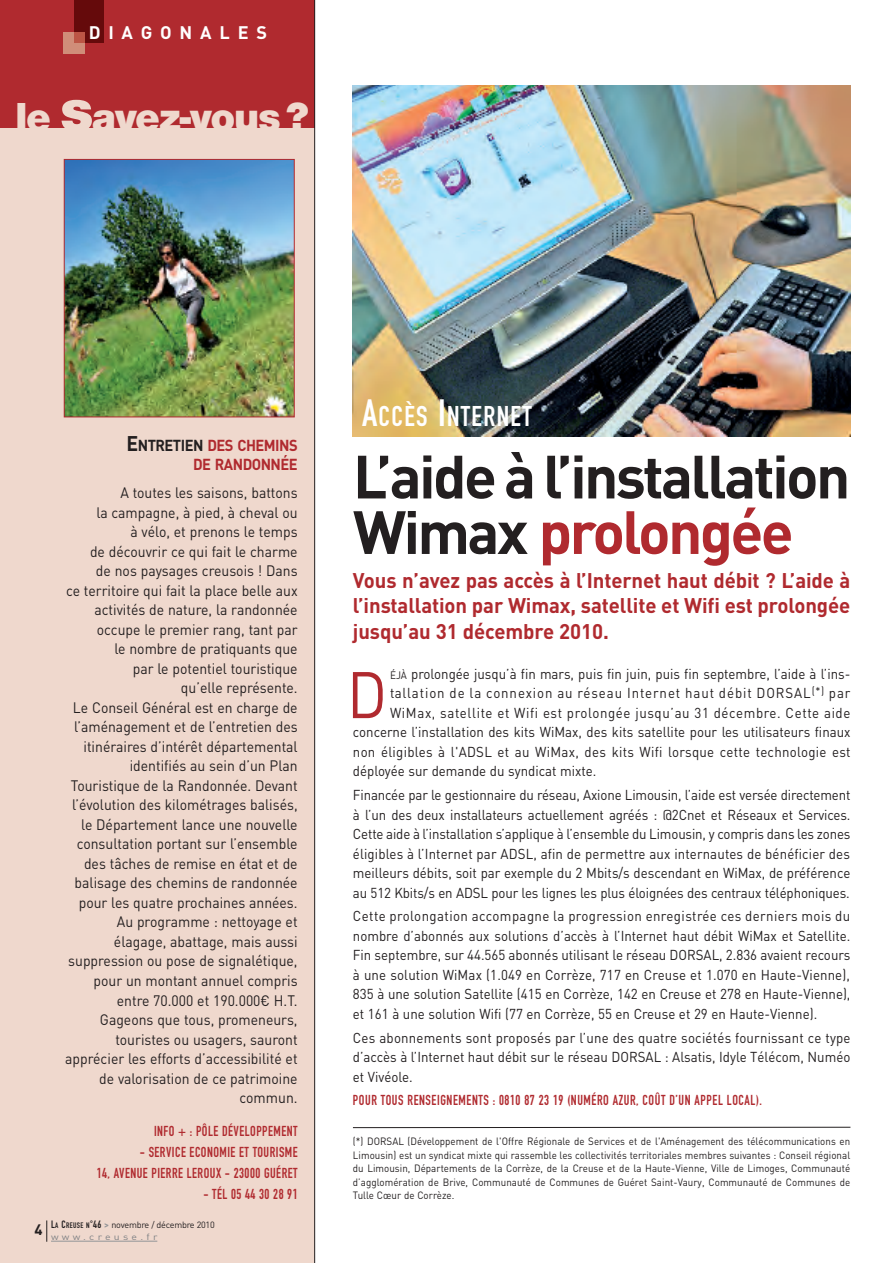
<style>
.page{position:relative;width:893px;height:1263px;background:#fff}
.page>*{position:absolute;margin:0;border:0;box-sizing:border-box;transform-origin:0 0}
.t1{font:64.65px "DIN";color:#b02a2f;scale:.93 1}
.t2{font:700 60px/55.5px "DIN";letter-spacing:-.045em;color:#231f20}
.t3{font:900 42px "Nimbus Sans Novus T";letter-spacing:-.02em;color:#efd8cd}
.t4{font:28.2px "DIN Engschrift";letter-spacing:.05em;color:#fff}
.t5{font:700 21px/25.5px "DIN";letter-spacing:-.005em;color:#b02a2f;text-align:justify}
.t6{font:700 18px "DIN";letter-spacing:.435em;color:#fff}
.t7{font:700 15.75px/19.4px "DIN";letter-spacing:-.035em;color:#b02a2f;text-align:right;scale:.93 1}
.t8{font:15px/19.5px "DIN";color:#231f20;text-align:right;scale:.93 1}
.t9{font:700 15px "DIN";color:#231f20}
.t10{font:14.25px/19.5px "DIN";color:#231f20;text-align:justify;scale:.93 1}
.t11{font:14.25px/21px "DIN Engschrift";letter-spacing:.035em;color:#b02a2f;text-align:right;scale:.93 1}
.t12{font:14.25px "DIN";letter-spacing:.02em;color:#231f20;scale:.93 1}
.t13{font:14.25px "DIN";letter-spacing:.045em;color:#231f20;scale:.93 1}
.t14{font:14.25px "DIN";letter-spacing:.07em;color:#231f20;scale:.93 1}
.t15{font:10.5px/13.5px "DIN";letter-spacing:.005em;color:#231f20;text-align:justify;scale:.93 1}
.t16{font:9px/12px "DIN";letter-spacing:-.025em;color:#231f20}
.s1{font-size:62.25px}
.s2{font-size:21px;color:#231f20}
.s3{color:#231f20}
.s4{font-family:"DIN Engschrift";font-size:10.5px}
.s5{font-family:"DIN Engschrift";font-size:7.8px}
.s6{font-weight:700;color:#939598}
.s7{color:#808285}
.s8{font-size:37.5px}
.s9{color:#b02a2f}
.s10{font-size:10.65px}
</style>
<div class="page">
<img style="left:353px;top:85px;width:497px;height:351px">
<div style="left:0;top:128px;width:315px;height:1135px;background:#efd8cd"></div>
<div style="left:0;top:0;width:315px;height:128px;background:#b02a2f"></div>
<div style="left:74px;top:0;width:30px;height:43px;background:#650a0b"></div>
<div style="left:64px;top:32px;width:21px;height:21px;background:#d08d79"></div>
<div style="left:74px;top:32px;width:11px;height:11px;background:#bc5545"></div>
<hr style="left:314px;top:0;width:1px;height:1263px;background:#231f20">
<hr style="left:51px;top:1241px;width:106px;height:1px;background:#939598">
<svg style="left:47px;top:1220px;width:1px;height:22px"></svg>
<hr style="left:353px;top:1127px;width:497px;height:1px;background:#231f20">
<img style="left:66px;top:161px;width:227px;height:254px">
<div style="left:64px;top:159px;width:231px;height:258px;border:1px solid #b02a2f"></div>
<p class="t6" style="left:89px;top:22px;width:180px">DIAGONALES</p>
<h3 class="t3" style="left:15px;top:92px;width:296px">le <span class="s1">s</span>avez-vous?</h3>
<p class="t9" style="left:34px;top:1221px;width:10px">4</p>
<p class="t7" style="left:127px;top:435px;width:185px"><span class="s2">E</span><span class="s3">NTRETIEN</span> DES CHEMINS<br>DE RANDONNÉE</p>
<p class="t8" style="left:65px;top:483px;width:251px">A toutes les saisons, battons<br>la campagne, à pied, à cheval ou<br>à vélo, et prenons le temps<br>de découvrir ce qui fait le charme<br>de nos paysages creusois ! Dans<br>ce territoire qui fait la place belle aux activités de nature, la randonnée occupe le premier rang, tant par<br>le nombre de pratiquants que<br>par le potentiel touristique<br>qu’elle représente.<br>Le Conseil Général est en charge de l’aménagement et de l’entretien des itinéraires d’intérêt départemental identifiés au sein d’un Plan<br>Touristique de la Randonnée. Devant l’évolution des kilométrages balisés, le Département lance une nouvelle consultation portant sur l’ensemble des tâches de remise en état et de balisage des chemins de randonnée pour les quatre prochaines années.<br>Au programme : nettoyage et élagage, abattage, mais aussi suppression ou pose de signalétique, pour un montant annuel compris entre 70.000 et 190.000€ H.T.<br>Gageons que tous, promeneurs, touristes ou usagers, sauront apprécier les efforts d’accessibilité et de valorisation de ce patrimoine commun.</p>
<p class="t11" style="left:154px;top:1122px;width:156px">INFO + : PÔLE DÉVELOPPEMENT</p>
<p class="t11" style="left:97px;top:1143px;width:217px">- SERVICE ECONOMIE ET TOURISME<br>14, AVENUE PIERRE LEROUX - 23000 GUÉRET</p>
<p class="t11" style="left:203px;top:1185px;width:103px">- TÉL 05 44 30 28 91</p>
<p class="t16" style="left:51px;top:1218px;width:165px"><span class="s4">L</span><span class="s5">A</span> <span class="s4">C</span><span class="s5">REUSE N</span><span class="s4">°46</span> <span class="s6">&gt;</span> novembre / décembre 2010 <span class="s7">www.creuse.fr</span></p>
<h3 class="t4" style="left:362px;top:406px;width:171px"><span class="s8">A</span>CCÈS <span class="s8">I</span>NTERNET</h3>
<h2 class="t2" style="left:353px;top:447px;width:499px">L’aide à l’installation<br>Wimax <span class="s9">prolongée</span></h2>
<h3 class="t5" style="left:353px;top:567px;width:499px">Vous n’avez pas accès à l’Internet haut débit ? L’aide à l’installation par Wimax, satellite et Wifi est prolongée jusqu’au 31 décembre 2010.</h3>
<p class="t10" style="left:390px;top:664px;width:496px"><span class="s10">ÉJÀ</span> prolongée jusqu’à fin mars, puis fin juin, puis fin septembre, l’aide à l’ins-</p>
<p class="t14" style="left:390px;top:685px;width:497px">tallation de la connexion au réseau Internet haut débit DORSAL<sup>(*)</sup> par</p>
<p class="t13" style="left:390px;top:704px;width:497px">WiMax, satellite et Wifi est prolongée jusqu’au 31 décembre. Cette aide</p>
<p class="t10" style="left:353px;top:722px;width:536px">concerne l’installation des kits WiMax, des kits satellite pour les utilisateurs finaux</p>
<p class="t12" style="left:353px;top:743px;width:537px">non éligibles à l'ADSL et au WiMax, des kits Wifi lorsque cette technologie est</p>
<p class="t10" style="left:353px;top:761px;width:263px">déployée sur demande du syndicat mixte.</p>
<p class="t10" style="left:353px;top:785px;width:537px">Financée par le gestionnaire du réseau, Axione Limousin, l’aide est versée directement à l’un des deux installateurs actuellement agréés : @2Cnet et Réseaux et Services.<br>Cette aide à l’installation s’applique à l’ensemble du Limousin, y compris dans les zones éligibles à l’Internet par ADSL, afin de permettre aux internautes de bénéficier des meilleurs débits, soit par exemple du 2 Mbits/s descendant en WiMax, de préférence au 512 Kbits/s en ADSL pour les lignes les plus éloignées des centraux téléphoniques.</p>
<p class="t10" style="left:353px;top:906px;width:536px">Cette prolongation accompagne la progression enregistrée ces derniers mois du nombre d’abonnés aux solutions d’accès à l’Internet haut débit WiMax et Satellite.<br>Fin septembre, sur 44.565 abonnés utilisant le réseau DORSAL, 2.836 avaient recours à une solution WiMax (1.049 en Corrèze, 717 en Creuse et 1.070 en Haute-Vienne), 835 à une solution Satellite (415 en Corrèze, 142 en Creuse et 278 en Haute-Vienne), et 161 à une solution Wifi (77 en Corrèze, 55 en Creuse et 29 en Haute-Vienne).</p>
<p class="t10" style="left:353px;top:1027px;width:537px">Ces abonnements sont proposés par l’une des quatre sociétés fournissant ce type d’accès à l’Internet haut débit sur le réseau DORSAL : Alsatis, Idyle Télécom, Numéo et Vivéole.</p>
<p class="t11" style="left:353px;top:1091px;width:441px">POUR TOUS RENSEIGNEMENTS : 0810 87 23 19 (NUMÉRO AZUR, COÛT D’UN APPEL LOCAL).</p>
<h1 class="t1" style="left:347px;top:656px;width:45px">D</h1>
<p class="t15" style="left:353px;top:1134px;width:536px">(*) DORSAL (Développement de l'Offre Régionale de Services et de l'Aménagement des télécommunications en Limousin) est un syndicat mixte qui rassemble les collectivités territoriales membres suivantes : Conseil régional du Limousin, Départements de la Corrèze, de la Creuse et de la Haute-Vienne, Ville de Limoges, Communauté d’agglomération de Brive, Communauté de Communes de Guéret Saint-Vaury, Communauté de Communes de Tulle Cœur de Corrèze.</p>
</div>
